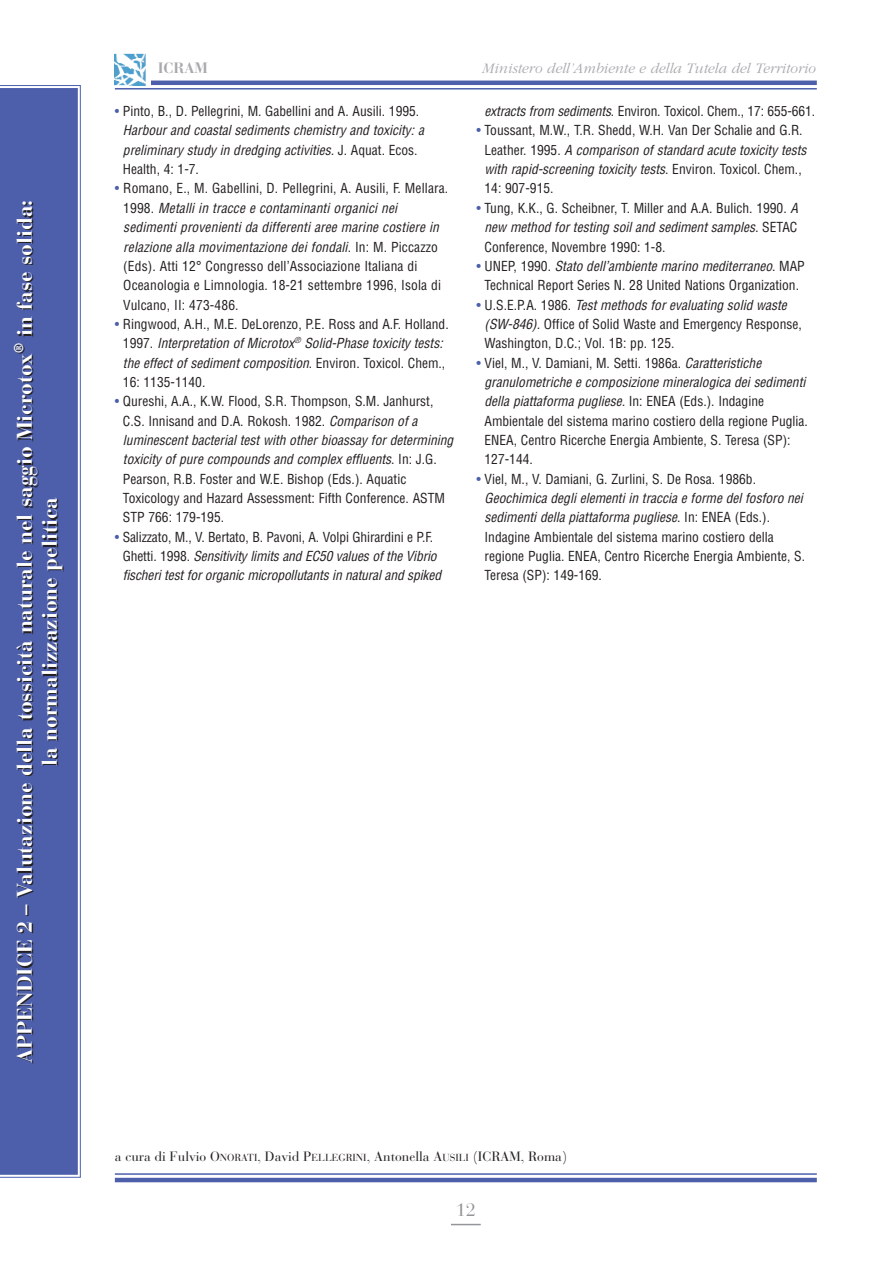
<style>
.page{position:relative;width:893px;height:1263px;background:#fff}
.page>*{position:absolute;margin:0;border:0;box-sizing:border-box;transform-origin:0 0}
.t1{font:700 21px/25.2px "Bauer Bodoni";color:#fff;text-align:center}
.t2{font:18px "Bauer Bodoni";color:#939598}
.t3{font:italic 300 15px "Garamond";color:#a8a9ad}
.t4{font:700 15px "Bauer Bodoni";color:#a8a9ad}
.t5{font:condensed 13.5px/19.4px "Helvetica";color:#231f20}
.t6{font:italic condensed 13.5px/19.4px "Helvetica";color:#231f20}
.t7{font:13.5px "Bauer Bodoni";color:#231f20}
.s1{font-style:normal;color:#4d5fab}
.s2{font-style:normal}
.s3{color:#4d5fab}
.s4{font-style:italic}
.s5{font-size:10.2px}
</style>
<div class="page">
<svg style="left:451px;top:1224px;width:29px;height:1px"></svg>
<hr style="left:115px;top:1173px;width:701px;height:2px;background:#4d5fab">
<hr style="left:115px;top:1178px;width:701px;height:4px;background:#4d5fab">
<hr style="left:115px;top:81px;width:701px;height:4px;background:#4d5fab">
<hr style="left:115px;top:88px;width:701px;height:2px;background:#4d5fab">
<svg style="left:0;top:85px;width:81px;height:1093px"></svg>
<div style="left:0;top:88px;width:78px;height:1087px;background:#4d5fab"></div>
<div style="left:115px;top:47px;width:36px;height:38px;background:#fff"></div>
<img style="left:115px;top:53px;width:31px;height:32px">
<h1 class="t1" style="left:14px;top:1063px;width:865px;rotate:-90deg">APPENDICE 2 – Valutazione della tossicità naturale nel saggio Microtox<sup>®</sup> in fase solida: la normalizzazione pelitica</h1>
<p class="t4" style="left:158px;top:62px;width:52px">ICRAM</p>
<p class="t3" style="left:481px;top:62px;width:335px">Ministero dell’Ambiente e della Tutela del Territorio</p>
<p class="t6" style="left:123px;top:103px;width:305px;text-indent:-8px"><span class="s1">•</span> <span class="s2">Pinto, B., D. Pellegrini, M. Gabellini and A. Ausili. 1995.<br></span>Harbour and coastal sediments chemistry and toxicity: a preliminary study in dredging activities. <span class="s2">J . A q u a t . E c o s .<br>Health, 4: 1-7.</span></p>
<p class="t5" style="left:123px;top:180px;width:326px;text-indent:-8px"><span class="s3">•</span> Romano, E., M. Gabellini, D. Pellegrini, A. Ausili, F. Mellara.<br>1 9 9 8 . <span class="s4">Metalli in tracce e contaminanti organici nei sedimenti provenienti da differenti aree marine costiere in relazione alla movimentazione dei fondali</span>. I n : M . P i c c a z z o (Eds). Atti 12° Congresso dell’Associazione Italiana di Oceanologia e Limnologia. 18-21 settembre 1996, Isola di Vulcano, II: 473-486.</p>
<p class="t5" style="left:123px;top:315px;width:327px;text-indent:-8px"><span class="s3">•</span> Ringwood, A.H., M.E. DeLorenzo, P.E. Ross and A.F. Holland.<br>1 9 9 7 . <span class="s4">Interpretation of Microtox</span><sup>®</sup> <span class="s4">Solid-Phase toxicity tests: the effect of sediment composition</span>. E n v i r o n . To x i c o l . C h e m . , 16: 1135-1140.</p>
<p class="t5" style="left:123px;top:393px;width:334px;text-indent:-8px"><span class="s3">•</span> Qureshi, A.A., K.W. Flood, S.R. Thompson, S.M. Janhurst, C.S. Innisand and D.A. Rokosh. 1982. <span class="s4">Comparison of a luminescent bacterial test with other bioassay for determining toxicity of pure compounds and complex effluents</span>. I n : J . G .<br>Pearson, R.B. Foster and W.E. Bishop (Eds.). Aquatic Toxicology and Hazard Assessment: Fifth Conference. ASTM STP 766: 179-195.</p>
<p class="t6" style="left:123px;top:528px;width:322px;text-indent:-8px"><span class="s1">•</span> <span class="s2">Salizzato, M., V. Bertato, B. Pavoni, A. Volpi Ghirardini e P.F.<br>G h e t t i . 1 9 9 8 .</span> Sensitivity limits and EC50 values ofthe Vibrio fischeritestfororganic micropollutants in naturaland spiked</p>
<p class="t5" style="left:484px;top:103px;width:332px"><span class="s4">extracts from sediments</span>. Environ. Toxicol. Chem., 17: 655-661.</p>
<p class="t5" style="left:484px;top:122px;width:326px;text-indent:-8px"><span class="s3">•</span> Toussant, M.W., T.R. Shedd, W.H. Van Der Schalie and G.R.<br>L e a t h e r. 1 9 9 5 . <span class="s4">A comparison of standard acute toxicity tests with rapid-screening toxicity tests</span>. E n v i r o n . To x i c o l . C h e m . , 14: 907-915.</p>
<p class="t5" style="left:484px;top:199px;width:315px;text-align:justify;text-indent:-8px"><span class="s3">•</span> Tung, K.K., G. Scheibner, T. Miller and A.A. Bulich. 1990. <span class="s4">A new method for testing soil and sediment samples.</span> S E TA C Conference, Novembre 1990: 1-8.</p>
<p class="t5" style="left:476px;top:257px;width:330px;text-align:center"><span class="s3">•</span> U N E P, 1 9 9 0 . <span class="s4">Stato dell’ambiente marino mediterraneo</span>. M A P<br>Technical Report Series N. 28 United Nations Organization.</p>
<p class="t5" style="left:484px;top:296px;width:319px;text-indent:-8px"><span class="s3">•</span> U . S . E . P. A . 1 9 8 6 . <span class="s4">Test methods for evaluating solid waste (SW-846).</span>Office of Solid Waste and Emergency Response,<br>Washington, D.C.; Vol. 1B: pp. 125.</p>
<p class="t5" style="left:484px;top:354px;width:325px;text-indent:-8px"><span class="s3">•</span> Viel, M., V. Damiani, M. Setti. 1986a. <span class="s4">Caratteristiche granulometriche e composizione mineralogica dei sedimenti della piattaforma pugliese.</span> I n : E N E A ( E d s . ) . I n d a g i n e Ambientale del sistema marino costiero della regione Puglia.<br>ENEA, Centro Ricerche Energia Ambiente, S. Teresa (SP):<br>127-144.</p>
<p class="t5" style="left:484px;top:470px;width:322px;text-indent:-8px"><span class="s3">•</span> Viel, M., V. Damiani, G. Zurlini, S. De Rosa. 1986b.<br><span class="s4">Geochimica degli elementi in traccia e forme del fosforo nei sedimenti della piattaforma pugliese</span>. I n : E N E A ( E d s . ) .<br>Indagine Ambientale del sistema marino costiero della regione Puglia. ENEA, Centro Ricerche Energia Ambiente, S.<br>Teresa (SP): 149-169.</p>
<p class="t7" style="left:115px;top:1151px;width:454px">a cura di Fulvio O<span class="s5">NORATI</span>, David P<span class="s5">ELLEGRINI</span>, Antonella A<span class="s5">USILI</span> (ICRAM, Roma)</p>
<h2 class="t2" style="left:456px;top:1203px;width:22px">12</h2>
</div>
